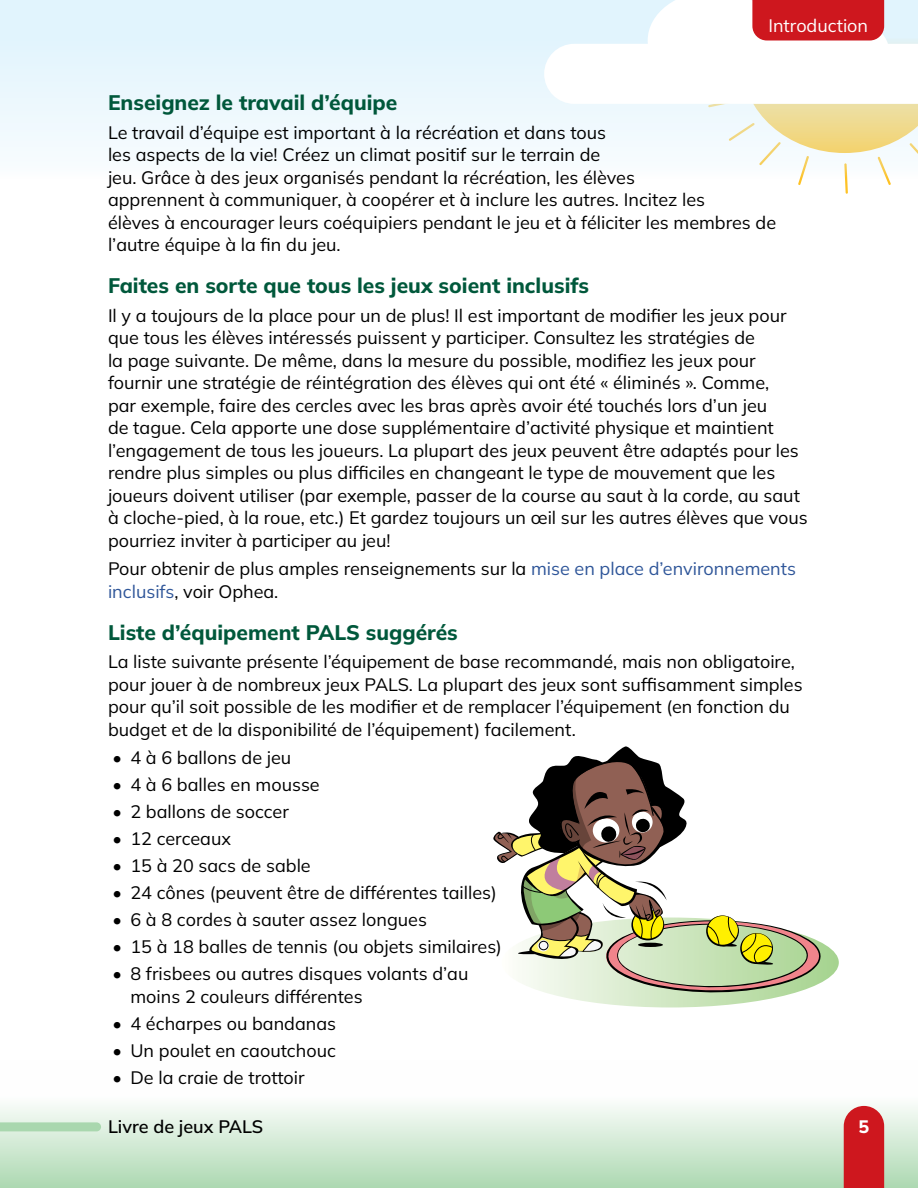
<style>
.page{position:relative;width:918px;height:1188px;background:#fff}
.page>*{position:absolute;margin:0;border:0;box-sizing:border-box;transform-origin:0 0}
.H3_Introduction_pages{font:800 21px "Mulish";color:#00583b}
.t1{font:18px/22.5px "Mulish";color:#000}
.t2{font:600 18px "Mulish";color:#000}
.t3{font:18px "Mulish";color:#fff}
.t4{font:800 18px "Mulish";color:#fff}
.s1{color:#2f5699}
</style>
<div class="page">
<div style="left:0;top:1061px;width:918px;height:127px;background:linear-gradient(to bottom,#fff,#b2dbb7)"></div>
<div style="left:844px;top:1106px;width:40px;height:82px;background:#ce171e"></div>
<svg style="left:0;top:1122px;width:101px;height:9px"></svg>
<div style="left:0;top:0;width:918px;height:179px;background:linear-gradient(to bottom,#ddf2fd,#f9fcfe)"></div>
<svg style="left:493px;top:746px;width:346px;height:261px"></svg>
<svg style="left:544px;top:0;width:374px;height:194px"></svg>
<p class="t3" style="left:768px;top:13px;width:101px">Introduction</p>
<h3 class="H3_Introduction_pages" style="left:108px;top:88px;width:291px">Enseignez le travail d’équipe</h3>
<p class="t1" style="left:108px;top:121px;width:670px">Le travail d’équipe est important à la récréation et dans tous<br>les aspects de la vie! Créez un climat positif sur le terrain de<br>jeu. Grâce à des jeux organisés pendant la récréation, les élèves<br>apprennent à communiquer, à coopérer et à inclure les autres. Incitez les<br>élèves à encourager leurs coéquipiers pendant le jeu et à féliciter les membres de l’autre équipe à la fin du jeu.</p>
<h3 class="H3_Introduction_pages" style="left:108px;top:271px;width:483px">Faites en sorte que tous les jeux soient inclusifs</h3>
<p class="t1" style="left:108px;top:304px;width:701px">Il y a toujours de la place pour un de plus! Il est important de modifier les jeux pour que tous les élèves intéressés puissent y participer. Consultez les stratégies de<br>la page suivante. De même, dans la mesure du possible, modifiez les jeux pour fournir une stratégie de réintégration des élèves qui ont été « éliminés ». Comme,<br>par exemple, faire des cercles avec les bras après avoir été touchés lors d’un jeu<br>de tague. Cela apporte une dose supplémentaire d’activité physique et maintient l’engagement de tous les joueurs. La plupart des jeux peuvent être adaptés pour les rendre plus simples ou plus difficiles en changeant le type de mouvement que les joueurs doivent utiliser (par exemple, passer de la course au saut à la corde, au saut à cloche-pied, à la roue, etc.) Et gardez toujours un œil sur les autres élèves que vous pourriez inviter à participer au jeu!</p>
<p class="t1" style="left:108px;top:557px;width:690px">Pour obtenir de plus amples renseignements sur la <span class="s1">mise en place d’environnements inclusifs</span>, voir Ophea.</p>
<h3 class="H3_Introduction_pages" style="left:108px;top:618px;width:351px">Liste d’équipement PALS suggérés</h3>
<p class="t1" style="left:108px;top:650px;width:696px">La liste suivante présente l’équipement de base recommandé, mais non obligatoire, pour jouer à de nombreux jeux PALS. La plupart des jeux sont suffisamment simples pour qu’il soit possible de les modifier et de remplacer l’équipement (en fonction du budget et de la disponibilité de l’équipement) facilement.</p>
<p class="t1" style="left:112px;top:746px;width:180px">• 4 à 6 ballons de jeu</p>
<p class="t1" style="left:112px;top:773px;width:209px">• 4 à 6 balles en mousse</p>
<p class="t1" style="left:112px;top:800px;width:178px">• 2 ballons de soccer</p>
<p class="t1" style="left:112px;top:827px;width:120px">• 12 cerceaux</p>
<p class="t1" style="left:112px;top:854px;width:200px">• 15 à 20 sacs de sable</p>
<p class="t1" style="left:112px;top:881px;width:386px">• 24 cônes (peuvent être de différentes tailles)</p>
<p class="t1" style="left:112px;top:908px;width:316px">• 6 à 8 cordes à sauter assez longues</p>
<p class="t1" style="left:112px;top:935px;width:391px">• 15 à 18 balles de tennis (ou objets similaires)</p>
<p class="t1" style="left:130px;top:962px;width:339px;text-indent:-18px">• 8 frisbees ou autres disques volants d’au moins 2 couleurs différentes</p>
<p class="t1" style="left:112px;top:1012px;width:225px">• 4 écharpes ou bandanas</p>
<p class="t1" style="left:112px;top:1039px;width:225px">• Un poulet en caoutchouc</p>
<p class="t1" style="left:112px;top:1066px;width:194px">• De la craie de trottoir</p>
<p class="t2" style="left:108px;top:1114px;width:157px">Livre de jeux PALS</p>
<p class="t4" style="left:859px;top:1114px;width:12px">5</p>
</div>
